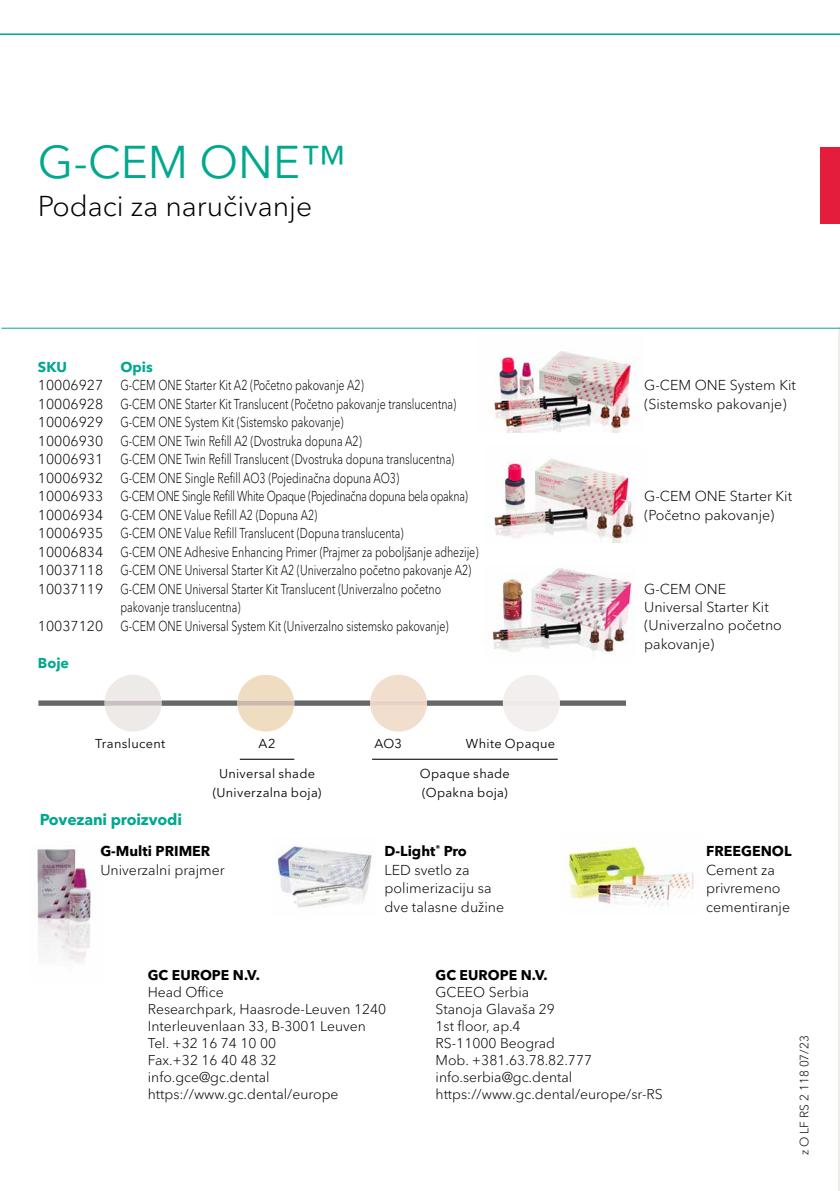
<style>
.page{position:relative;width:840px;height:1191px;background:#fff}
.page>*{position:absolute;margin:0;border:0;box-sizing:border-box;transform-origin:0 0}
.t1{font:45.6px "Avenir Next Cyr";color:#00a88e}
.t2{font:300 28.4px "Avenir Next Cyr";color:#000}
.t3{font:700 15.6px "Avenir Next Cyr";letter-spacing:-.01em;color:#00a88e}
.t4{font:300 14.2px/18.4px "Avenir Next Cyr";color:#000}
.t5{font:300 14.2px "Avenir Next Cyr";letter-spacing:-.025em;color:#000}
.t6{font:300 14.2px "Avenir Next Cyr";color:#000;scale:.75 1}
.t7{font:700 14.2px "Avenir Next Cyr";color:#000}
.t8{font:700 14.2px "Avenir Next Cyr";color:#00a88e}
.t9{font:300 14px/17px "Avenir Next Cyr";color:#000}
.t10{font:700 14px "Avenir Next Cyr";color:#000}
.t11{font:300 13.4px/19.2px "Avenir";color:#000;text-align:center}
.t12{font:12.8px/18.4px "Avenir Next Cyr";letter-spacing:.02em;color:#000;text-align:center}
.t13{font:300 12px "Avenir Next Cyr";color:#000}
.s1{font-weight:700}
</style>
<div class="page">
<img style="left:838px;top:329px;width:1px;height:862px">
<div style="left:820px;top:147px;width:19px;height:77px;background:#e41d3d"></div>
<hr style="left:1px;top:328px;width:838px;height:1px;background:#00a88e">
<img style="left:491px;top:568px;width:142px;height:86px">
<svg style="left:38px;top:675px;width:588px;height:56px"></svg>
<img style="left:494px;top:459px;width:141px;height:84px">
<img style="left:494px;top:351px;width:142px;height:82px">
<svg style="left:0;top:33px;width:839px;height:2px;background:#3fbda9"></svg>
<hr style="left:240px;top:758px;width:54px;height:2px;background:#000">
<hr style="left:372px;top:758px;width:185px;height:2px;background:#000">
<img style="left:37px;top:849px;width:58px;height:115px">
<img style="left:277px;top:845px;width:95px;height:63px">
<img style="left:562px;top:841px;width:132px;height:65px">
<h1 class="t1" style="left:38px;top:135px;width:309px">G-CEM ONE™</h1>
<h2 class="t2" style="left:38px;top:189px;width:276px">Podaci za naručivanje</h2>
<p class="t8" style="left:38px;top:358px;width:31px">SKU</p>
<p class="t8" style="left:120px;top:358px;width:34px">Opis</p>
<p class="t4" style="left:38px;top:376px;width:327px">10006927 G-CEM ONE Starter Kit A2 (Početno pakovanje A2)</p>
<p class="t4" style="left:38px;top:395px;width:420px">10006928 G-CEM ONE Starter Kit Translucent (Početno pakovanje translucentna)</p>
<p class="t4" style="left:38px;top:413px;width:307px">10006929 G-CEM ONE System Kit (Sistemsko pakovanje)</p>
<p class="t4" style="left:38px;top:432px;width:325px">10006930 G-CEM ONE Twin Refill A2 (Dvostruka dopuna A2)</p>
<p class="t4" style="left:38px;top:450px;width:418px">10006931 G-CEM ONE Twin Refill Translucent (Dvostruka dopuna translucentna)</p>
<p class="t4" style="left:38px;top:469px;width:362px">10006932 G-CEM ONE Single Refill AO3 (Pojedinačna dopuna AO3)</p>
<p class="t5" style="left:38px;top:488px;width:431px">10006933 G-CEM ONE Single Refill White Opaque (Pojedinačna dopuna bela opakna)</p>
<p class="t4" style="left:38px;top:506px;width:281px">10006934 G-CEM ONE Value Refill A2 (Dopuna A2)</p>
<p class="t4" style="left:38px;top:524px;width:367px">10006935 G-CEM ONE Value Refill Translucent (Dopuna translucenta)</p>
<p class="t4" style="left:38px;top:543px;width:442px">10006834 G-CEM ONE Adhesive Enhancing Primer (Prajmer za poboljšanje adhezije)</p>
<p class="t4" style="left:38px;top:561px;width:435px">10037118 G-CEM ONE Universal Starter Kit A2 (Univerzalno početno pakovanje A2)</p>
<p class="t4" style="left:38px;top:580px;width:404px">10037119 G-CEM ONE Universal Starter Kit Translucent (Univerzalno početno</p>
<p class="t6" style="left:120px;top:599px;width:161px">pakovanje translucentna)</p>
<p class="t4" style="left:38px;top:616px;width:412px">10037120 G-CEM ONE Universal System Kit (Univerzalno sistemsko pakovanje)</p>
<p class="t8" style="left:38px;top:654px;width:33px">Boje</p>
<p class="t12" style="left:374px;top:734px;width:29px">AO3</p>
<p class="t12" style="left:465px;top:734px;width:91px">White Opaque</p>
<p class="t12" style="left:419px;top:764px;width:92px;text-align:left">Opaque shade (Opakna boja)</p>
<p class="t12" style="left:95px;top:734px;width:71px">Translucent</p>
<p class="t12" style="left:258px;top:734px;width:19px">A2</p>
<p class="t12" style="left:212px;top:764px;width:110px">Universal shade (Univerzalna boja)</p>
<p class="t11" style="left:95px;top:738px;width:70px">Translucent</p>
<p class="t11" style="left:256px;top:738px;width:18px">A2</p>
<p class="t11" style="left:382px;top:738px;width:29px">AO3</p>
<p class="t11" style="left:515px;top:738px;width:28px">BO1</p>
<p class="t11" style="left:239px;top:767px;width:55px">Universal shade</p>
<p class="t11" style="left:436px;top:767px;width:51px">Opaque shade</p>
<p class="t3" style="left:40px;top:810px;width:144px">Povezani proizvodi</p>
<p class="t4" style="left:643px;top:376px;width:153px">G-CEM ONE System Kit (Sistemsko pakovanje)</p>
<p class="t4" style="left:643px;top:487px;width:149px">G-CEM ONE Starter Kit (Početno pakovanje)</p>
<p class="t4" style="left:643px;top:579px;width:139px">G-CEM ONE<br>Universal Starter Kit (Univerzalno početno pakovanje)</p>
<p class="t7" style="left:100px;top:842px;width:111px">G-Multi PRIMER</p>
<p class="t4" style="left:100px;top:860px;width:126px">Univerzalni prajmer</p>
<p class="t4" style="left:384px;top:842px;width:121px"><span class="s1">D-Light</span><sup>®</sup> <span class="s1">Pro<br></span>LED svetlo za polimerizaciju sa dve talasne dužine</p>
<p class="t7" style="left:705px;top:842px;width:87px">FREEGENOL</p>
<p class="t4" style="left:705px;top:860px;width:85px">Cement za privremeno cementiranje</p>
<p class="t10" style="left:148px;top:966px;width:113px">GC EUROPE N.V.</p>
<p class="t9" style="left:148px;top:983px;width:240px">Head Office<br>Researchpark, Haasrode-Leuven 1240<br>Interleuvenlaan 33, B-3001 Leuven<br>Tel. +32 16 74 10 00<br>Fax.+32 16 40 48 32 info.gce@gc.dental https://www.gc.dental/europe</p>
<p class="t10" style="left:435px;top:966px;width:113px">GC EUROPE N.V.</p>
<p class="t9" style="left:435px;top:983px;width:228px">GCEEO Serbia<br>Stanoja Glavaša 29<br>1st floor, ap.4<br>RS-11000 Beograd<br>Mob. +381.63.78.82.777 info.serbia@gc.dental https://www.gc.dental/europe/sr-RS</p>
<p class="t13" style="left:796px;top:1155px;width:121px;rotate:-90deg">z O LF RS 2 118 07/23</p>
</div>
